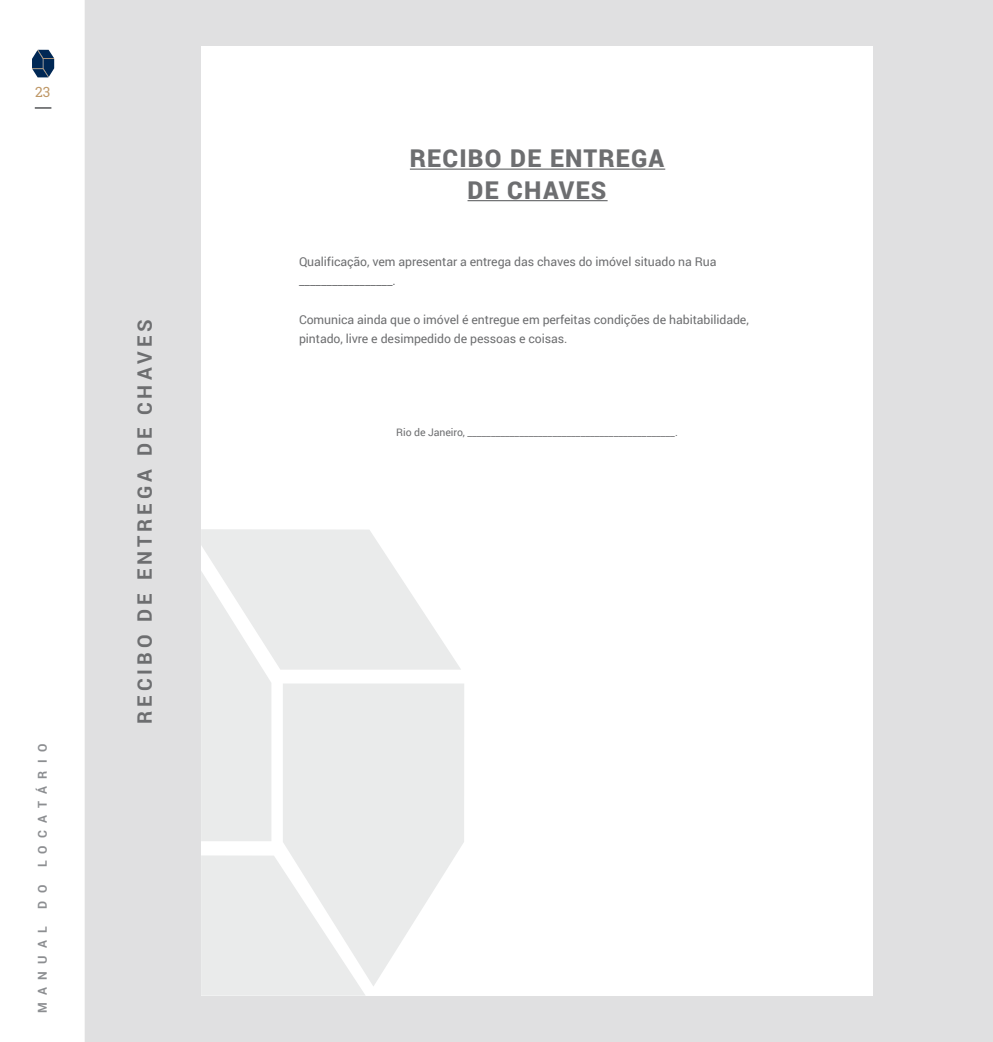
<style>
.page{position:relative;width:993px;height:1042px;background:#fff}
.page>*{position:absolute;margin:0;border:0;box-sizing:border-box;transform-origin:0 0}
.t1{font:900 24.5px/31.5px "Roboto";letter-spacing:.05em;color:#6d6e70;text-align:center}
.t2{font:700 19.78px "Roboto";letter-spacing:.2em;color:#6d6e70}
.t3{font:14px "Roboto Slab";color:#bf9867}
.t4{font:12.25px/19.2px "Roboto";letter-spacing:-.005em;color:#6d6e70}
.t5{font:700 12.25px "Roboto";letter-spacing:.6em;color:#8c8e91}
.t6{font:10.5px "Roboto";letter-spacing:-.005em;color:#6d6e70}
</style>
<div class="page">
<svg style="left:32px;top:50px;width:22px;height:27px"></svg>
<svg style="left:35px;top:107px;width:16px;height:2px"></svg>
<div style="left:86px;top:0;width:906px;height:1042px;background:#e0e0e1"></div>
<div style="left:201px;top:46px;width:671px;height:949px;background:#fff"></div>
<hr style="left:85px;top:0;width:1px;height:1042px;background:#e0e0e1">
<svg style="left:201px;top:529px;width:260px;height:312px"></svg>
<div style="left:201px;top:855px;width:164px;height:140px;background:#eaebeb"></div>
<svg style="left:283px;top:683px;width:181px;height:303px;fill:#eaebeb"></svg>
<hr style="left:410px;top:169px;width:255px;height:1px;background:#6d6e70">
<hr style="left:467px;top:200px;width:140px;height:1px;background:#6d6e70">
<p class="t3" style="left:35px;top:82px;width:17px">23</p>
<p class="t5" style="left:34px;top:867px;width:125px;rotate:-90deg">LOCATÁRIO</p>
<p class="t5" style="left:34px;top:909px;width:25px;rotate:-90deg">D O</p>
<p class="t5" style="left:34px;top:1013px;width:88px;rotate:-90deg">MANUAL</p>
<h2 class="t2" style="left:131px;top:723px;width:406px;rotate:-90deg">RECIBO DE ENTREGA DE CHAVES</h2>
<h1 class="t1" style="left:410px;top:142px;width:255px">RECIBO DE ENTREGA<br>DE CHAVES</h1>
<p class="t4" style="left:299px;top:251px;width:419px">Qualificação, vem apresentar a entrega das chaves do imóvel situado na Rua _________________.</p>
<p class="t4" style="left:299px;top:309px;width:451px">Comunica ainda que o imóvel é entregue em perfeitas condições de habitabilidade, pintado, livre e desimpedido de pessoas e coisas.</p>
<p class="t6" style="left:396px;top:425px;width:283px">Rio de Janeiro, ____________________________________________.</p>
</div>
